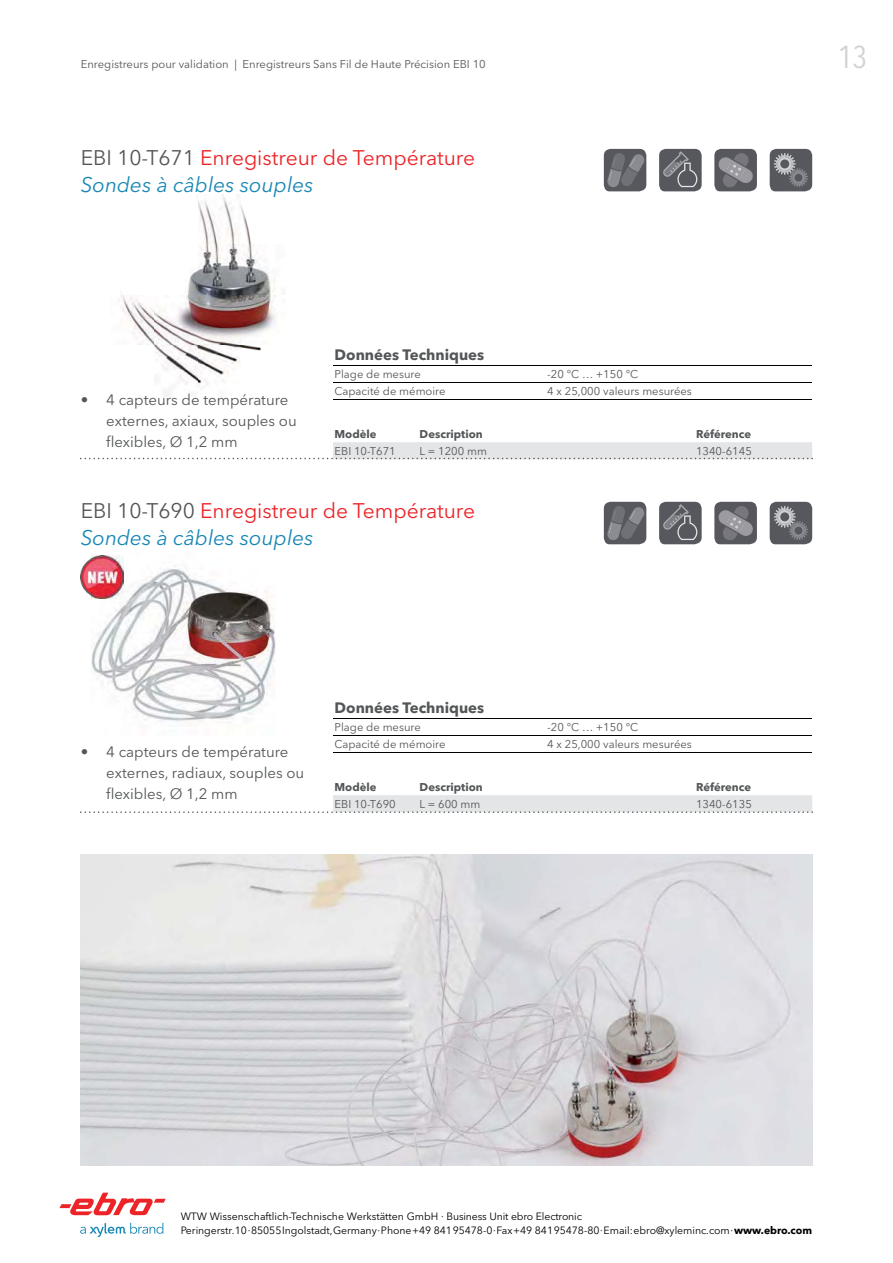
<style>
.page{position:relative;width:893px;height:1263px;background:#fff}
.page>*{position:absolute;margin:0;border:0;box-sizing:border-box;transform-origin:0 0}
.t1{font:condensed 31.5px "Avenir Next LT Pro";color:#d0d2d4}
.t2{font:21px/27px "Avenir Next LT Pro";color:#ec2327}
.t3{font:15px/21px "Avenir Next LT Pro";color:#535557}
.t4{font:700 15px "Avenir Next LT Pro";color:#535557}
.t5{font:11.25px "Avenir Next LT Pro";color:#535557}
.t6{font:700 11.25px "Avenir Next LT Pro";color:#535557}
.t7{font:10.5px/13.5px "Avenir Next LT Pro";letter-spacing:-.005em;color:#000}
.s1{color:#535557}
.s2{font-style:italic;color:#1887b4}
.s3{font-weight:700}
</style>
<div class="page">
<img style="left:81px;top:855px;width:731px;height:310px">
<img style="left:91px;top:555px;width:184px;height:168px">
<img style="left:119px;top:194px;width:157px;height:202px">
<hr style="left:333px;top:718px;width:213px;height:1px;background:#000">
<hr style="left:546px;top:718px;width:266px;height:1px;background:#000">
<hr style="left:333px;top:735px;width:213px;height:1px;background:#000">
<hr style="left:546px;top:735px;width:266px;height:1px;background:#000">
<hr style="left:333px;top:752px;width:213px;height:1px;background:#000">
<hr style="left:546px;top:752px;width:266px;height:1px;background:#000">
<hr style="left:333px;top:365px;width:213px;height:1px;background:#000">
<hr style="left:546px;top:365px;width:266px;height:1px;background:#000">
<hr style="left:333px;top:382px;width:213px;height:1px;background:#000">
<hr style="left:546px;top:382px;width:266px;height:1px;background:#000">
<hr style="left:333px;top:399px;width:213px;height:1px;background:#000">
<hr style="left:546px;top:399px;width:266px;height:1px;background:#000">
<img style="left:81px;top:556px;width:42px;height:42px">
<svg style="left:80px;top:442px;width:733px;height:17px"></svg>
<svg style="left:80px;top:795px;width:733px;height:18px"></svg>
<svg style="left:80px;top:1223px;width:83px;height:14px"></svg>
<svg style="left:59px;top:1193px;width:107px;height:22px"></svg>
<svg style="left:659px;top:502px;width:43px;height:42px;background:#696a6f"></svg>
<svg style="left:659px;top:149px;width:43px;height:42px;background:#696a6f"></svg>
<svg style="left:714px;top:502px;width:43px;height:42px;background:#727378"></svg>
<svg style="left:714px;top:149px;width:43px;height:42px;background:#727378"></svg>
<svg style="left:770px;top:502px;width:42px;height:42px;background:#6c6e73"></svg>
<svg style="left:770px;top:149px;width:42px;height:42px;background:#6c6e73"></svg>
<svg style="left:604px;top:502px;width:42px;height:42px;background:#696a6f"></svg>
<svg style="left:604px;top:149px;width:42px;height:42px;background:#696a6f"></svg>
<p class="t5" style="left:81px;top:60px;width:406px">Enregistreurs pour validation | Enregistreurs Sans Fil de Haute Précision EBI 10</p>
<h2 class="t2" style="left:81px;top:146px;width:396px"><span class="s1">EBI 10-T671</span> Enregistreur de Température<br><span class="s2">Sondes à câbles souples</span></h2>
<h3 class="t3" style="left:106px;top:390px;width:192px;text-indent:-26px">• 4 capteurs de température externes, axiaux, souples ou flexibles, Ø 1,2 mm</h3>
<h3 class="t4" style="left:335px;top:348px;width:151px">Données Techniques</h3>
<p class="t5" style="left:335px;top:370px;width:88px">Plage de mesure</p>
<p class="t5" style="left:547px;top:370px;width:93px">-20 °C … +150 °C</p>
<p class="t5" style="left:335px;top:387px;width:112px">Capacité de mémoire</p>
<p class="t5" style="left:547px;top:387px;width:146px">4 x 25,000 valeurs mesurées</p>
<p class="t6" style="left:335px;top:429px;width:44px">Modèle</p>
<p class="t6" style="left:420px;top:429px;width:65px">Description</p>
<p class="t6" style="left:696px;top:429px;width:57px">Référence</p>
<p class="t5" style="left:335px;top:447px;width:63px">EBI 10-T671</p>
<p class="t5" style="left:420px;top:447px;width:69px">L = 1200 mm</p>
<p class="t5" style="left:696px;top:447px;width:57px">1340-6145</p>
<h2 class="t2" style="left:81px;top:499px;width:396px"><span class="s1">EBI 10-T690</span> Enregistreur de Température<br><span class="s2">Sondes à câbles souples</span></h2>
<h3 class="t3" style="left:106px;top:743px;width:200px;text-indent:-26px">• 4 capteurs de température externes, radiaux, souples ou flexibles, Ø 1,2 mm</h3>
<h3 class="t4" style="left:335px;top:701px;width:151px">Données Techniques</h3>
<p class="t5" style="left:335px;top:723px;width:88px">Plage de mesure</p>
<p class="t5" style="left:547px;top:723px;width:93px">-20 °C … +150 °C</p>
<p class="t5" style="left:335px;top:740px;width:112px">Capacité de mémoire</p>
<p class="t5" style="left:547px;top:740px;width:146px">4 x 25,000 valeurs mesurées</p>
<p class="t6" style="left:335px;top:782px;width:44px">Modèle</p>
<p class="t6" style="left:420px;top:782px;width:65px">Description</p>
<p class="t6" style="left:696px;top:782px;width:57px">Référence</p>
<p class="t5" style="left:335px;top:799px;width:63px">EBI 10-T690</p>
<p class="t5" style="left:420px;top:799px;width:62px">L = 600 mm</p>
<p class="t5" style="left:696px;top:799px;width:57px">1340-6135</p>
<h1 class="t1" style="left:838px;top:44px;width:31px">13</h1>
<p class="t7" style="left:181px;top:1211px;width:633px">WTW Wissenschaftlich-Technische Werkstätten GmbH ∙ Business Unit ebro Electronic<br>Peringerstr. 10 ∙ 85055 Ingolstadt, Germany ∙ Phone +49 841 95478-0 ∙ Fax +49 841 95478-80 ∙ Email: ebro@xyleminc.com ∙ <span class="s3">www.ebro.com</span></p>
</div>
